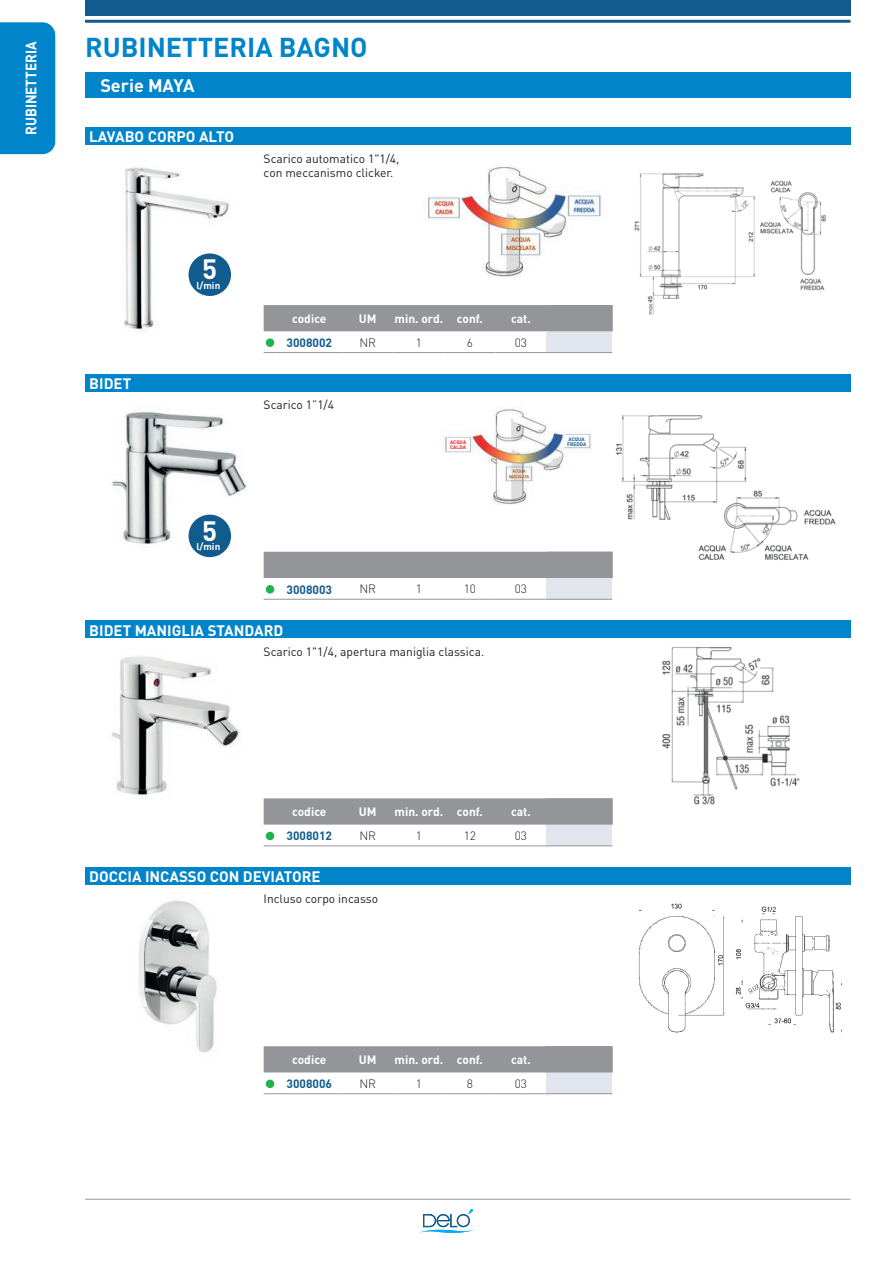
<style>
.page{position:relative;width:893px;height:1263px;background:#fff}
.page>*{position:absolute;margin:0;border:0;box-sizing:border-box;transform-origin:0 0}
.t1{font:700 27.6px "DIN";color:#fff}
.t2{font:700 27px "DIN";color:#0084ca}
.t3{font:700 18px "DIN";color:#fff}
.t4{font:700 15px "DIN";color:#fff}
.t5{font:700 15px "DIN";color:#fff;scale:.9 1}
.t6{font:12px/14.4px "DIN";color:#231f20}
.t7{font:700 12px "DIN";color:#fff}
.t8{font:700 12px "DIN";color:#115b8e}
.t9{font:300 12px "DIN";color:#231f20}
.t10{font:700 9.75px "DIN";color:#fff}
.t11{font:700 5.1px/4.5px "DIN";color:#115b8e}
.t12{font:700 5.1px/4.5px "DIN";color:#ee1d23}
</style>
<div class="page">
<svg style="left:419px;top:1209px;width:56px;height:24px"></svg>
<hr style="left:85px;top:1199px;width:765px;height:1px;background:#939598">
<div style="left:85px;top:0;width:765px;height:16px;background:#115b8e"></div>
<hr style="left:85px;top:20px;width:765px;height:3px;background:#115b8e">
<div style="left:0;top:22px;width:55px;height:132px;background:#0084ca"></div>
<div style="left:85px;top:72px;width:765px;height:26px;background:#0084ca"></div>
<img style="left:638px;top:903px;width:204px;height:130px">
<img style="left:662px;top:647px;width:138px;height:158px">
<img style="left:128px;top:884px;width:104px;height:169px">
<img style="left:111px;top:656px;width:130px;height:143px">
<div style="left:85px;top:867px;width:765px;height:17px;background:#0084ca"></div>
<div style="left:85px;top:621px;width:765px;height:17px;background:#0084ca"></div>
<img style="left:612px;top:415px;width:224px;height:145px">
<img style="left:112px;top:411px;width:134px;height:142px">
<div style="left:85px;top:374px;width:765px;height:17px;background:#0084ca"></div>
<div style="left:189px;top:515px;width:42px;height:42px;background:#115b8e;border-radius:50%"></div>
<img style="left:441px;top:407px;width:150px;height:98px">
<div style="left:447px;top:438px;width:22px;height:12px;background:#fff"></div>
<div style="left:565px;top:435px;width:23px;height:12px;background:#fff"></div>
<img style="left:123px;top:167px;width:108px;height:166px">
<div style="left:85px;top:128px;width:765px;height:17px;background:#0084ca"></div>
<div style="left:189px;top:253px;width:42px;height:43px;background:#115b8e;border-radius:50%"></div>
<img style="left:634px;top:173px;width:192px;height:142px">
<img style="left:424px;top:166px;width:178px;height:112px">
<div style="left:546px;top:1072px;width:66px;height:22px;background:#e1e5ee"></div>
<svg style="left:264px;top:1093px;width:12px;height:1px"></svg>
<hr style="left:276px;top:1093px;width:66px;height:1px;background:#939598">
<hr style="left:342px;top:1093px;width:51px;height:1px;background:#939598">
<hr style="left:393px;top:1093px;width:51px;height:1px;background:#939598">
<hr style="left:444px;top:1093px;width:51px;height:1px;background:#939598">
<hr style="left:495px;top:1093px;width:51px;height:1px;background:#939598">
<hr style="left:546px;top:1093px;width:66px;height:1px;background:#939598">
<div style="left:266px;top:1079px;width:8px;height:9px;background:#23b24b;border-radius:50%"></div>
<div style="left:546px;top:578px;width:66px;height:21px;background:#e1e5ee"></div>
<svg style="left:264px;top:599px;width:12px;height:1px"></svg>
<hr style="left:276px;top:599px;width:66px;height:1px;background:#939598">
<hr style="left:342px;top:599px;width:51px;height:1px;background:#939598">
<hr style="left:393px;top:599px;width:51px;height:1px;background:#939598">
<hr style="left:444px;top:599px;width:51px;height:1px;background:#939598">
<hr style="left:495px;top:599px;width:51px;height:1px;background:#939598">
<hr style="left:546px;top:599px;width:66px;height:1px;background:#939598">
<div style="left:266px;top:585px;width:8px;height:9px;background:#23b24b;border-radius:50%"></div>
<div style="left:546px;top:825px;width:66px;height:21px;background:#e1e5ee"></div>
<svg style="left:264px;top:845px;width:12px;height:1px"></svg>
<hr style="left:276px;top:845px;width:66px;height:1px;background:#939598">
<hr style="left:342px;top:845px;width:51px;height:1px;background:#939598">
<hr style="left:393px;top:845px;width:51px;height:1px;background:#939598">
<hr style="left:444px;top:845px;width:51px;height:1px;background:#939598">
<hr style="left:495px;top:845px;width:51px;height:1px;background:#939598">
<hr style="left:546px;top:845px;width:66px;height:1px;background:#939598">
<div style="left:266px;top:832px;width:8px;height:8px;background:#23b24b;border-radius:50%"></div>
<div style="left:546px;top:331px;width:66px;height:22px;background:#e1e5ee"></div>
<svg style="left:264px;top:352px;width:12px;height:1px"></svg>
<hr style="left:276px;top:352px;width:66px;height:1px;background:#939598">
<hr style="left:342px;top:352px;width:51px;height:1px;background:#939598">
<hr style="left:393px;top:352px;width:51px;height:1px;background:#939598">
<hr style="left:444px;top:352px;width:51px;height:1px;background:#939598">
<hr style="left:495px;top:352px;width:51px;height:1px;background:#939598">
<hr style="left:546px;top:352px;width:66px;height:1px;background:#939598">
<div style="left:266px;top:338px;width:8px;height:9px;background:#23b24b;border-radius:50%"></div>
<div style="left:264px;top:305px;width:349px;height:26px;background:#939598"></div>
<div style="left:264px;top:552px;width:349px;height:26px;background:#939598"></div>
<svg style="left:264px;top:798px;width:349px;height:27px;background:#95979a"></svg>
<div style="left:264px;top:1046px;width:349px;height:26px;background:#939598"></div>
<p class="t5" style="left:21px;top:135px;width:106px;rotate:-90deg">RUBINETTERIA</p>
<h2 class="t2" style="left:85px;top:29px;width:284px">RUBINETTERIA BAGNO</h2>
<h3 class="t3" style="left:100px;top:74px;width:96px">Serie MAYA</h3>
<p class="t4" style="left:89px;top:127px;width:146px">LAVABO CORPO ALTO</p>
<p class="t6" style="left:264px;top:151px;width:137px">Scarico automatico 1"1/4, con meccanismo clicker.</p>
<p class="t4" style="left:89px;top:374px;width:43px">BIDET</p>
<h1 class="t1" style="left:202px;top:251px;width:17px">5</h1>
<p class="t10" style="left:196px;top:279px;width:25px">l/min</p>
<h1 class="t1" style="left:202px;top:512px;width:17px">5</h1>
<p class="t10" style="left:196px;top:540px;width:25px">l/min</p>
<p class="t7" style="left:292px;top:311px;width:36px">codice</p>
<p class="t7" style="left:359px;top:311px;width:19px">UM</p>
<p class="t7" style="left:395px;top:311px;width:90px">min. ord. conf.</p>
<p class="t7" style="left:511px;top:311px;width:21px">cat.</p>
<p class="t8" style="left:287px;top:335px;width:47px">3008002</p>
<p class="t9" style="left:359px;top:335px;width:18px">NR</p>
<p class="t9" style="left:416px;top:335px;width:8px">1</p>
<p class="t9" style="left:467px;top:335px;width:8px">6</p>
<p class="t9" style="left:515px;top:335px;width:14px">03</p>
<p class="t6" style="left:264px;top:398px;width:72px">Scarico 1”1/4</p>
<p class="t12" style="left:450px;top:440px;width:18px">ACQUA<br>CALDA</p>
<p class="t11" style="left:567px;top:437px;width:21px">ACQUA<br>FREDDA</p>
<p class="t8" style="left:287px;top:581px;width:47px">3008003</p>
<p class="t9" style="left:359px;top:582px;width:18px">NR</p>
<p class="t9" style="left:416px;top:582px;width:8px">1</p>
<p class="t9" style="left:464px;top:582px;width:14px">10</p>
<p class="t9" style="left:515px;top:582px;width:14px">03</p>
<p class="t4" style="left:89px;top:620px;width:196px">BIDET MANIGLIA STANDARD</p>
<p class="t6" style="left:264px;top:644px;width:222px">Scarico 1"1/4, apertura maniglia classica.</p>
<p class="t7" style="left:292px;top:804px;width:36px">codice</p>
<p class="t7" style="left:359px;top:804px;width:19px">UM</p>
<p class="t7" style="left:395px;top:804px;width:90px">min. ord. conf.</p>
<p class="t7" style="left:511px;top:804px;width:21px">cat.</p>
<p class="t8" style="left:287px;top:828px;width:47px">3008012</p>
<p class="t9" style="left:359px;top:828px;width:18px">NR</p>
<p class="t9" style="left:416px;top:828px;width:8px">1</p>
<p class="t9" style="left:464px;top:828px;width:14px">12</p>
<p class="t9" style="left:515px;top:828px;width:14px">03</p>
<p class="t4" style="left:89px;top:867px;width:233px">DOCCIA INCASSO CON DEVIATORE</p>
<p class="t6" style="left:264px;top:891px;width:116px">Incluso corpo incasso</p>
<p class="t7" style="left:292px;top:1052px;width:36px">codice</p>
<p class="t7" style="left:359px;top:1052px;width:19px">UM</p>
<p class="t7" style="left:395px;top:1052px;width:90px">min. ord. conf.</p>
<p class="t7" style="left:511px;top:1052px;width:21px">cat.</p>
<p class="t8" style="left:287px;top:1076px;width:47px">3008006</p>
<p class="t9" style="left:359px;top:1076px;width:18px">NR</p>
<p class="t9" style="left:416px;top:1076px;width:8px">1</p>
<p class="t9" style="left:467px;top:1076px;width:8px">8</p>
<p class="t9" style="left:515px;top:1076px;width:14px">03</p>
</div>
